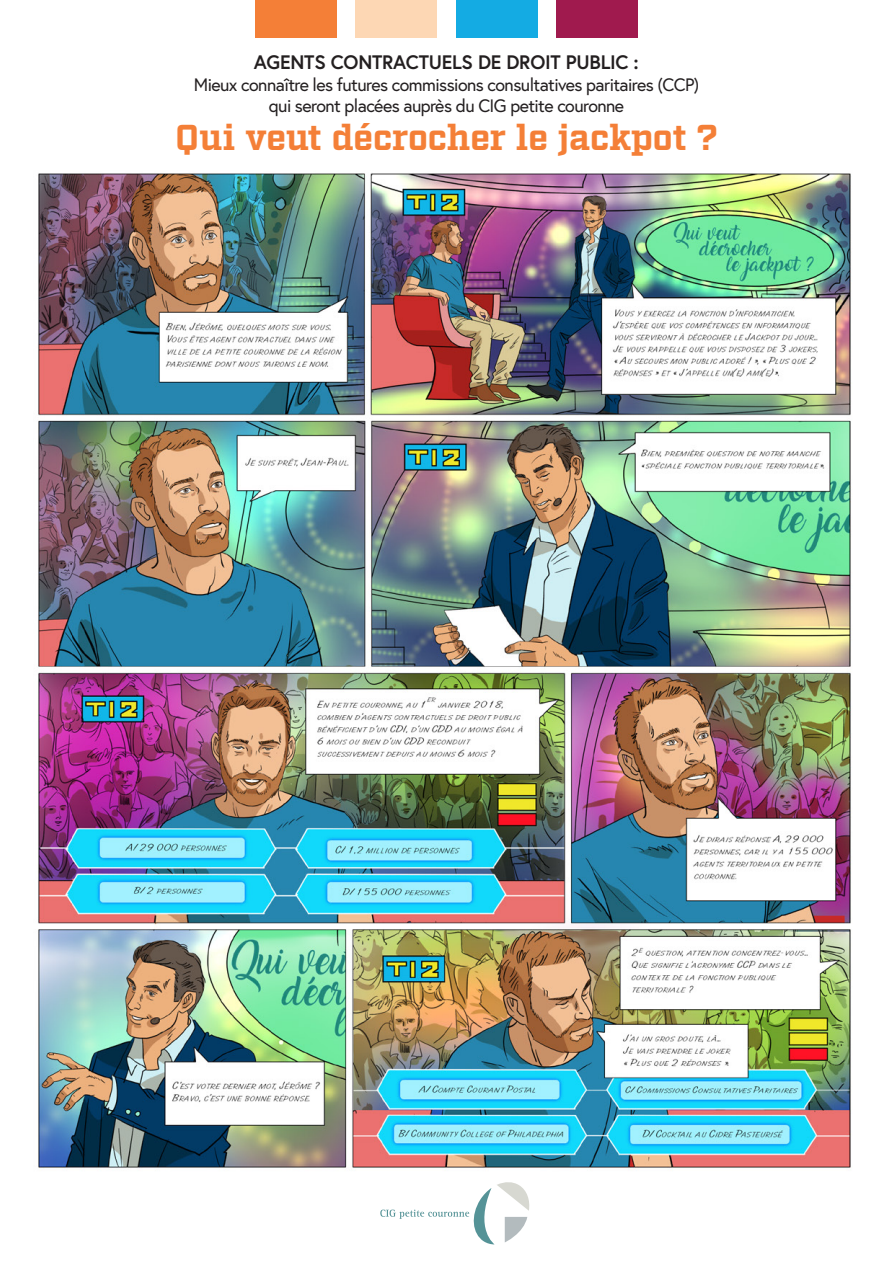
<style>
.page{position:relative;width:893px;height:1263px;background:#fff}
.page>*{position:absolute;margin:0;border:0;box-sizing:border-box;transform-origin:0 0}
.TITRE_COUV{font:700 36px "Factoria";letter-spacing:-.01em;color:#f47f37}
.Texte_courant_-10{font:700 19.5px "Europa";letter-spacing:-.01em;color:#231f20}
.Texte_courant_-10-2{font:18px/21.6px "Europa";letter-spacing:-.03em;color:#231f20;text-align:center}
</style>
<div class="page">
<div style="left:255px;top:0;width:81px;height:38px;background:#f47f37"></div>
<div style="left:355px;top:0;width:81px;height:38px;background:#fdd7b4"></div>
<div style="left:456px;top:0;width:81px;height:38px;background:#14abe3"></div>
<div style="left:557px;top:0;width:81px;height:38px;background:#a01a4e"></div>
<img style="left:38px;top:173px;width:813px;height:996px">
<svg style="left:380px;top:1182px;width:149px;height:62px"></svg>
<p class="Texte_courant_-10" style="left:254px;top:49px;width:386px">AGENTS CONTRACTUELS DE DROIT PUBLIC :</p>
<p class="Texte_courant_-10-2" style="left:194px;top:73px;width:507px">Mieux connaître les futures commissions consultatives paritaires (CCP) qui seront placées auprès du CIG petite couronne</p>
<p class="TITRE_COUV" style="left:175px;top:116px;width:544px">Qui veut décrocher le jackpot ?</p>
</div>
